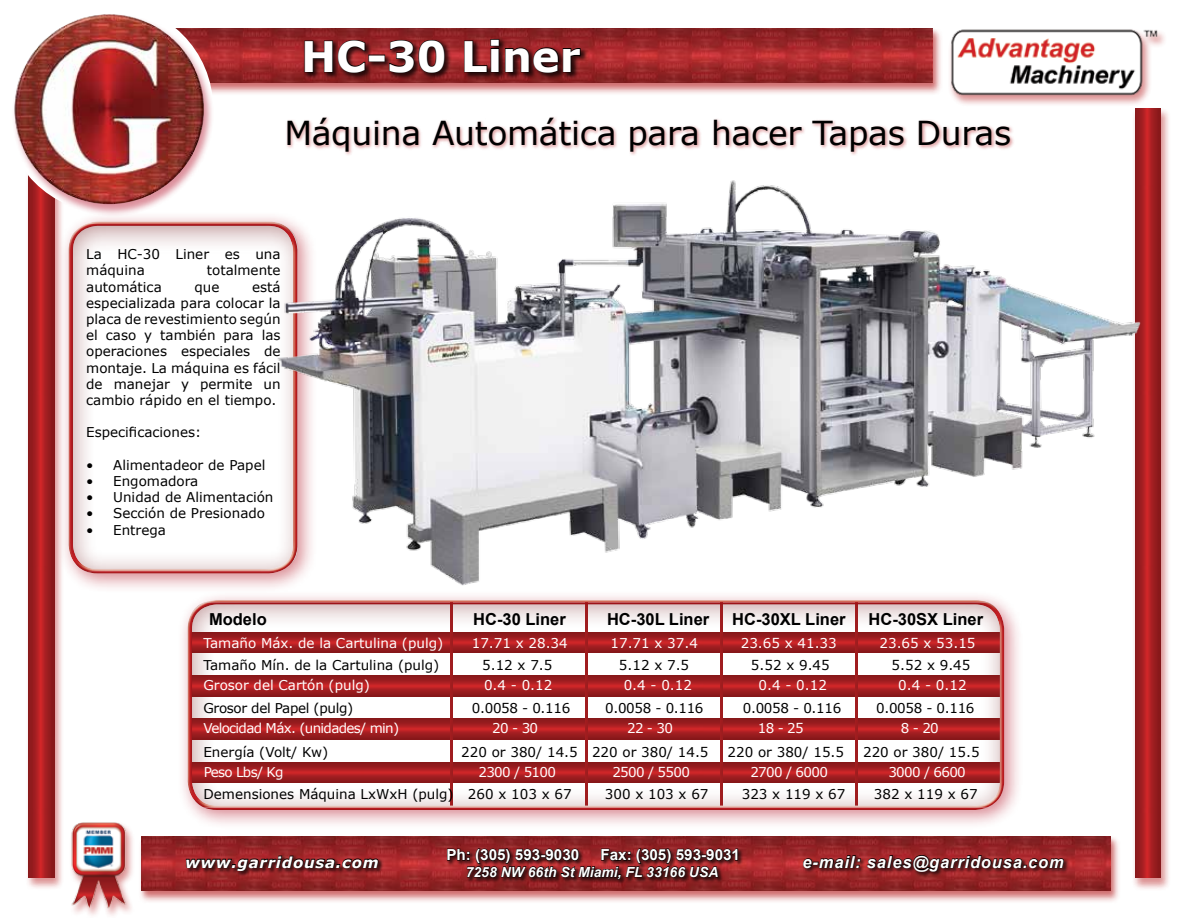
<style>
.page{position:relative;width:1188px;height:918px;background:#fff}
.page>*{position:absolute;margin:0;border:0;box-sizing:border-box;transform-origin:0 0}
.t1{font:700 42px "Verdana";color:#fff}
.t2{font:33px "Verdana";letter-spacing:-.01em;color:#000}
.t3{font:700 16.5px "Arial";color:#000}
.t4{font:italic 700 16.5px "Arial";letter-spacing:.05em;color:#fff}
.t5{font:700 15.3px "Arial";color:#fff}
.t6{font:italic 700 15px "Verdana";letter-spacing:.05em;color:#fff}
.t7{font:italic 700 13.95px "Arial";color:#fff}
.t8{font:13.5px/16.2px "Verdana";color:#000}
.t9{font:13.5px "Verdana";letter-spacing:-.05em;color:#fff}
.t10{font:13.5px "Verdana";color:#fff}
.t11{font:13.5px "Verdana";letter-spacing:-.025em;color:#000}
</style>
<div class="page">
<div style="left:948px;top:29px;width:219px;height:78px;background:#ba2729;opacity:.5"></div>
<img style="left:949px;top:29px;width:209px;height:68px">
<div style="left:120px;top:27px;width:823px;height:69px;background:#ba2729;opacity:.5"></div>
<div style="left:138px;top:835px;width:983px;height:69px;background:#ba2729;opacity:.5"></div>
<div style="left:68px;top:821px;width:67px;height:97px;background:#ba2729;opacity:.5"></div>
<img style="left:68px;top:821px;width:64px;height:88px">
<div style="left:286px;top:116px;width:729px;height:40px;background:#ba2428;opacity:.5"></div>
<div style="left:95px;top:28px;width:844px;height:63px;background:#ba2729;opacity:.65"></div>
<img style="left:214px;top:29px;width:718px;height:54px">
<div style="left:140px;top:836px;width:977px;height:63px;background:#ba2729;opacity:.65"></div>
<img style="left:142px;top:837px;width:968px;height:54px">
<div style="left:303px;top:37px;width:285px;height:43px;background:#000;opacity:.75"></div>
<svg style="left:304px;top:39px;width:62px;height:34px;background:#521416"></svg>
<div style="left:368px;top:55px;width:17px;height:7px;border:1px solid #000"></div>
<svg style="left:389px;top:39px;width:56px;height:34px;background:#4e1314"></svg>
<svg style="left:464px;top:39px;width:117px;height:34px;background:#5d1719"></svg>
<div style="left:802px;top:854px;width:268px;height:23px;background:#000;opacity:.65"></div>
<svg style="left:803px;top:855px;width:261px;height:17px;background:#5a1618"></svg>
<div style="left:446px;top:848px;width:298px;height:37px;background:#000;opacity:.65"></div>
<svg style="left:447px;top:848px;width:291px;height:32px;background:#571617"></svg>
<div style="left:1131px;top:107px;width:40px;height:784px;background:#ba2729;opacity:.5"></div>
<img style="left:1135px;top:108px;width:26px;height:770px">
<div style="left:25px;top:105px;width:40px;height:786px;background:#ba2729;opacity:.5"></div>
<img style="left:29px;top:217px;width:25px;height:661px">
<div style="left:11px;top:13px;width:203px;height:204px;background:#ba223a;opacity:.5"></div>
<img style="left:14px;top:14px;width:190px;height:190px;border-radius:95px">
<div style="left:185px;top:854px;width:199px;height:23px;background:#000;opacity:.65"></div>
<svg style="left:186px;top:855px;width:193px;height:16px;background:#5b1618"></svg>
<div style="left:58px;top:211px;width:260px;height:382px;background:#b41928;opacity:.5"></div>
<div style="left:68px;top:224px;width:232px;height:350px;background:#ba2428;opacity:.45"></div>
<div style="left:177px;top:590px;width:847px;height:240px;background:#b41428;opacity:.5"></div>
<div style="left:187px;top:602px;width:818px;height:210px;background:#ba2428;opacity:.45"></div>
<img style="left:265px;top:177px;width:876px;height:411px">
<h1 class="t1" style="left:301px;top:27px;width:281px">HC-30 Liner</h1>
<h2 class="t2" style="left:284px;top:110px;width:728px">Máquina Automática para hacer Tapas Duras</h2>
<p class="t8" style="left:86px;top:246px;width:196px">La HC-30 Liner es una máquina</p>
<p class="t8" style="left:207px;top:262px;width:75px">totalmente</p>
<p class="t8" style="left:86px;top:279px;width:77px">automática</p>
<p class="t8" style="left:194px;top:279px;width:27px">que</p>
<p class="t8" style="left:86px;top:279px;width:196px;text-align:justify;text-indent:166px">está especializada para colocar la placa de revestimiento según el caso y también para las operaciones especiales de montaje. La máquina es fácil de manejar y permite un cambio rápido en el tiempo.</p>
<p class="t8" style="left:86px;top:424px;width:117px">Especificaciones:</p>
<p class="t8" style="left:86px;top:457px;width:181px">• Alimentadeor de Papel</p>
<p class="t8" style="left:86px;top:473px;width:114px">• Engomadora</p>
<p class="t8" style="left:86px;top:489px;width:189px">• Unidad de Alimentación</p>
<p class="t8" style="left:86px;top:505px;width:180px">• Sección de Presionado</p>
<p class="t8" style="left:86px;top:522px;width:81px">• Entrega</p>
<p class="t3" style="left:209px;top:608px;width:59px">Modelo</p>
<p class="t3" style="left:473px;top:608px;width:94px">HC-30 Liner</p>
<p class="t3" style="left:607px;top:608px;width:104px">HC-30L Liner</p>
<p class="t3" style="left:732px;top:608px;width:115px">HC-30XL Liner</p>
<p class="t3" style="left:869px;top:608px;width:116px">HC-30SX Liner</p>
<p class="t10" style="left:203px;top:634px;width:241px">Tamaño Máx. de la Cartulina (pulg)</p>
<p class="t9" style="left:472px;top:634px;width:98px">17.71 x 28.34</p>
<p class="t9" style="left:611px;top:634px;width:89px">17.71 x 37.4</p>
<p class="t9" style="left:741px;top:634px;width:98px">23.65 x 41.33</p>
<p class="t9" style="left:880px;top:634px;width:98px">23.65 x 53.15</p>
<p class="t8" style="left:203px;top:656px;width:237px">Tamaño Mín. de la Cartulina (pulg)</p>
<p class="t8" style="left:482px;top:656px;width:72px">5.12 x 7.5</p>
<p class="t8" style="left:619px;top:656px;width:72px">5.12 x 7.5</p>
<p class="t8" style="left:751px;top:656px;width:80px">5.52 x 9.45</p>
<p class="t8" style="left:892px;top:656px;width:80px">5.52 x 9.45</p>
<p class="t10" style="left:203px;top:676px;width:168px">Grosor del Cartón (pulg)</p>
<p class="t9" style="left:484px;top:676px;width:70px">0.4 - 0.12</p>
<p class="t9" style="left:624px;top:676px;width:70px">0.4 - 0.12</p>
<p class="t9" style="left:759px;top:676px;width:70px">0.4 - 0.12</p>
<p class="t9" style="left:898px;top:676px;width:70px">0.4 - 0.12</p>
<p class="t11" style="left:203px;top:699px;width:151px">Grosor del Papel (pulg)</p>
<p class="t8" style="left:472px;top:700px;width:100px">0.0058 - 0.116</p>
<p class="t8" style="left:605px;top:700px;width:100px">0.0058 - 0.116</p>
<p class="t8" style="left:743px;top:700px;width:100px">0.0058 - 0.116</p>
<p class="t8" style="left:876px;top:700px;width:100px">0.0058 - 0.116</p>
<p class="t8" style="left:203px;top:744px;width:126px">Energía (Volt/ Kw)</p>
<p class="t8" style="left:461px;top:744px;width:249px">220 or 380/ 14.5 220 or 380/ 14.5</p>
<p class="t8" style="left:728px;top:744px;width:118px">220 or 380/ 15.5</p>
<p class="t8" style="left:863px;top:744px;width:118px">220 or 380/ 15.5</p>
<p class="t8" style="left:204px;top:785px;width:370px">Demensiones Máquina LxWxH (pulg) 260 x 103 x 67</p>
<p class="t8" style="left:605px;top:785px;width:105px">300 x 103 x 67</p>
<p class="t8" style="left:742px;top:785px;width:105px">323 x 119 x 67</p>
<p class="t8" style="left:874px;top:785px;width:105px">382 x 119 x 67</p>
<p class="t9" style="left:203px;top:719px;width:197px">Velocidad Máx. (unidades/ min)</p>
<p class="t9" style="left:492px;top:719px;width:47px">20 - 30</p>
<p class="t9" style="left:627px;top:719px;width:47px">22 - 30</p>
<p class="t9" style="left:758px;top:719px;width:47px">18 - 25</p>
<p class="t9" style="left:901px;top:719px;width:40px">8 - 20</p>
<p class="t9" style="left:204px;top:763px;width:82px">Peso Lbs/ Kg</p>
<p class="t9" style="left:478px;top:763px;width:79px">2300 / 5100</p>
<p class="t9" style="left:612px;top:763px;width:79px">2500 / 5500</p>
<p class="t9" style="left:750px;top:763px;width:79px">2700 / 6000</p>
<p class="t9" style="left:888px;top:763px;width:79px">3000 / 6600</p>
<p class="t6" style="left:185px;top:851px;width:195px">www.garridousa.com</p>
<p class="t5" style="left:446px;top:844px;width:134px">Ph: (305) 593-9030</p>
<p class="t5" style="left:600px;top:844px;width:141px">Fax: (305) 593-9031</p>
<p class="t7" style="left:466px;top:863px;width:254px">7258 NW 66th St Miami, FL 33166 USA</p>
<p class="t4" style="left:803px;top:851px;width:263px">e-mail: sales@garridousa.com</p>
</div>
